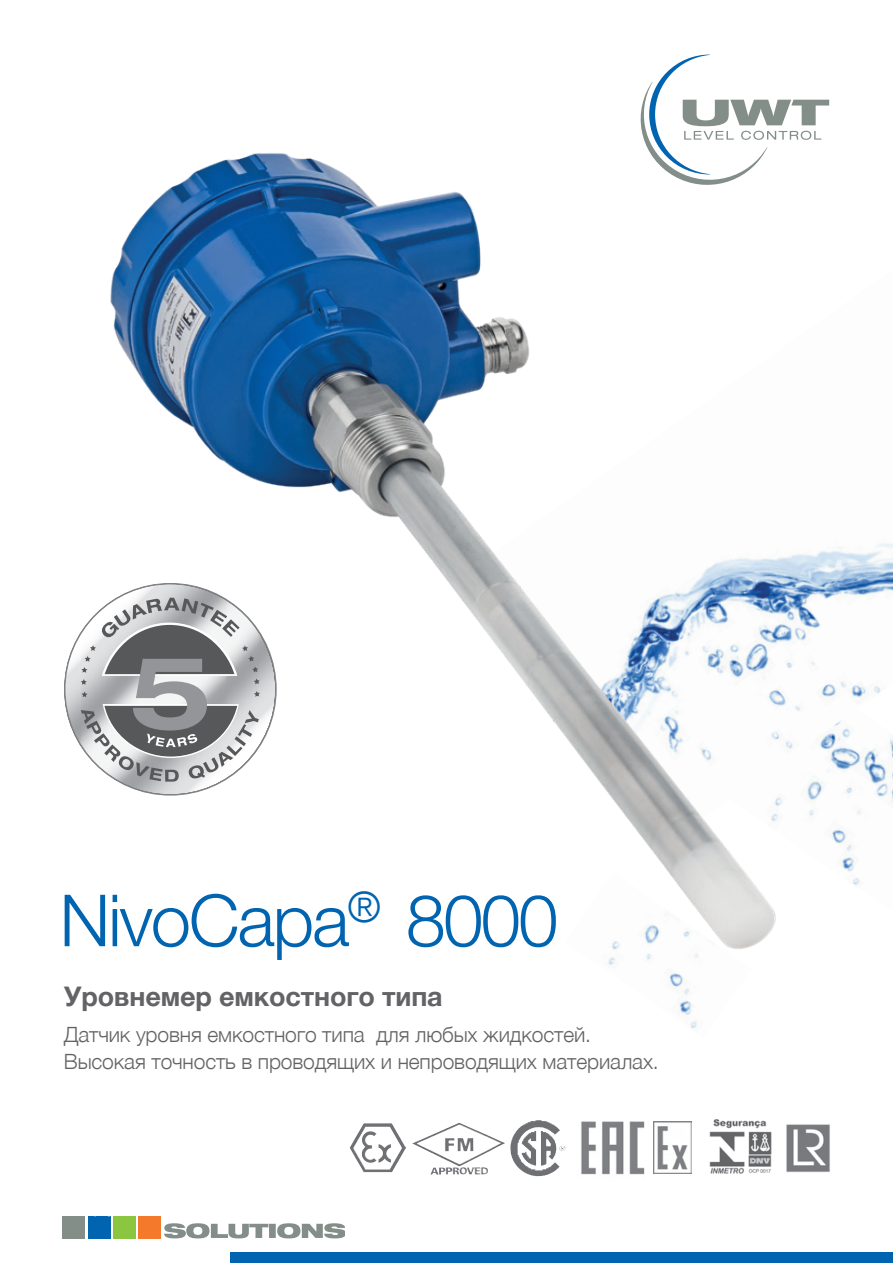
<style>
.page{position:relative;width:893px;height:1263px;background:#fff}
.page>*{position:absolute;margin:0;border:0;box-sizing:border-box;transform-origin:0 0}
.t1{font:300 72px "Helvetica Neue LT Com";letter-spacing:-.03em;color:#0164b0}
.t2{font:700 27px "Helvetica Neue LTCYR";letter-spacing:-.005em;color:#636366}
.t3{font:300 21px "Helvetica Neue LTCYR";letter-spacing:-.005em;color:#636366}
</style>
<div class="page">
<img style="left:62px;top:54px;width:831px;height:1185px">
<div style="left:63px;top:1216px;width:22px;height:22px;background:#848e89"></div>
<div style="left:88px;top:1216px;width:22px;height:22px;background:#0164b0"></div>
<div style="left:113px;top:1216px;width:23px;height:22px;background:#8bc640"></div>
<div style="left:139px;top:1216px;width:22px;height:22px;background:#f4792a"></div>
<svg style="left:164px;top:1223px;width:180px;height:15px"></svg>
<div style="left:230px;top:1252px;width:663px;height:11px;background:#0164b0"></div>
<svg style="left:631px;top:55px;width:198px;height:136px"></svg>
<img style="left:565px;top:873px;width:187px;height:165px">
<img style="left:559px;top:1116px;width:85px;height:64px">
<img style="left:350px;top:1123px;width:14px;height:37px">
<img style="left:510px;top:1120px;width:50px;height:56px">
<img style="left:435px;top:1123px;width:24px;height:10px">
<img style="left:709px;top:1114px;width:66px;height:60px">
<img style="left:654px;top:1121px;width:37px;height:52px">
<img style="left:786px;top:1123px;width:46px;height:49px">
<svg style="left:64px;top:583px;width:212px;height:212px"></svg>
<p class="t1" style="left:60px;top:876px;width:500px">NivoCapa<sup>®</sup> 8000</p>
<p class="t2" style="left:64px;top:981px;width:380px">Уровнемер емкостного типа</p>
<p class="t3" style="left:64px;top:1023px;width:529px">Датчик уровня емкостного типа для любых жидкостей.</p>
<p class="t3" style="left:64px;top:1050px;width:596px">Высокая точность в проводящих и непроводящих материалах.</p>
</div>
